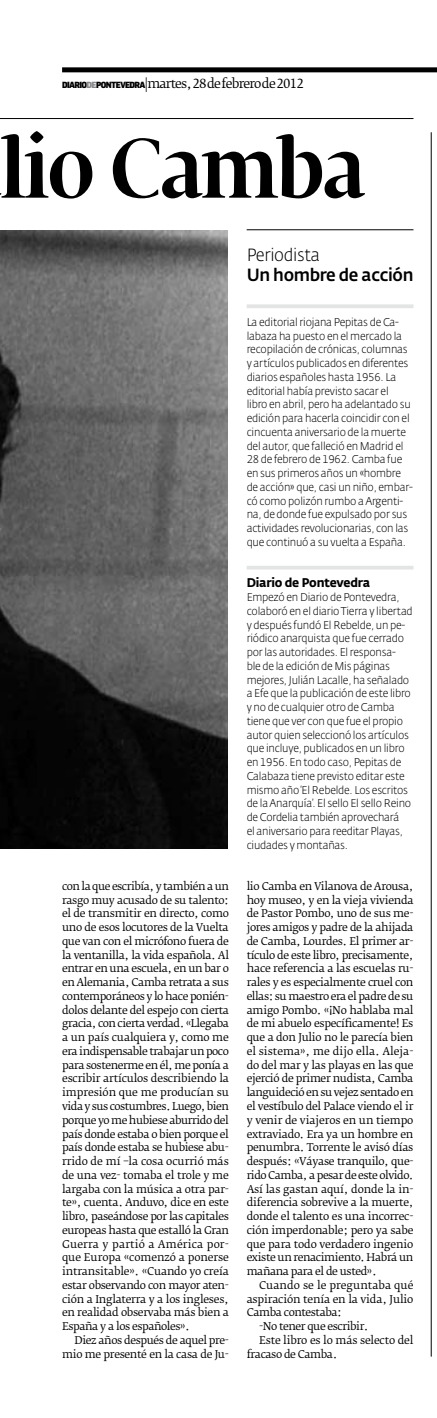
<style>
.page{position:relative;width:437px;height:1418px;background:#fff}
.page>*{position:absolute;margin:0;border:0;box-sizing:border-box;transform-origin:0 0}
.t1{font:600 condensed 82.5px "Fedra Serif Display";letter-spacing:-.01em;color:#000;scale:1.1 1}
.t2{font:500 17.5px "Fedra Sans Alt Std";letter-spacing:-.02em;color:#000;scale:.95 1}
.t3{font:300 17.5px "Fedra Sans Alt Std";letter-spacing:-.02em;color:#000;scale:.95 1}
.t4{font:12.5px "Fedra Serif B Std";letter-spacing:-.065em;color:#000}
.t5{font:700 12.5px "Fedra Sans Alt Std";letter-spacing:-.02em;color:#000;scale:.95 1}
.t6{font:300 11.12px/13.8px "Fedra Sans Alt Std";letter-spacing:-.02em;color:#000;scale:.95 1}
.t7{font:10.62px/13.8px "Fedra Serif B Std";letter-spacing:-.04em;color:#000;text-align:justify}
.t8{font:10.62px "Fedra Serif B Std";letter-spacing:-.02em;color:#000}
.t9{font:10.62px "Fedra Serif B Std";letter-spacing:-.015em;color:#000}
.t10{font:10.62px "Fedra Serif B Std";color:#000}
.s1{font-family:"Flama Semicond";font-weight:900;font-size:8.75px}
.s2{font-family:"Flama Semicond";font-weight:900;font-size:8.75px;color:#878889}
</style>
<div class="page">
<div style="left:62px;top:67px;width:374px;height:5px;background:#000"></div>
<img style="left:0;top:230px;width:227px;height:618px">
<hr style="left:0;top:118px;width:413px;height:1px;background:#000">
<hr style="left:430px;top:132px;width:1px;height:1224px;background:#000">
<hr style="left:246px;top:229px;width:167px;height:1px;background:#000">
<hr style="left:246px;top:304px;width:167px;height:4px;background:#e3e4e4">
<hr style="left:246px;top:566px;width:167px;height:3px;background:#e3e4e4">
<p class="t4" style="left:62px;top:77px;width:243px"><span class="s1">DIARIO</span><span class="s2">DE</span><span class="s1">PONTEVEDRA</span>|martes, 28 de febrero de 2012</p>
<h1 class="t1" style="left:0;top:122px;width:332px">lio Camba</h1>
<p class="t7" style="left:62px;top:879px;width:168px">con la que escribía, y también a un rasgo muy acusado de su talento: el de transmitir en directo, como uno de esos locutores de la Vuelta que van con el micrófono fuera de la ventanilla, la vida española. Al entrar en una escuela, en un bar o en Alemania, Camba retrata a sus contemporáneos y lo hace ponién&shy;dolos delante del espejo con cierta gracia, con cierta verdad. «Llegaba a un país cualquiera y, como me era indispensable trabajar un poco para sostenerme en él, me ponía a escribir artículos describiendo la impresión que me producían su vida y sus costumbres. Luego, bien porque yo me hubiese aburrido del país donde estaba o bien porque el país donde estaba se hubiese abu&shy;rrido de mí –la cosa ocurrió más de una vez- tomaba el trole y me largaba con la música a otra par&shy;te», cuenta. Anduvo, dice en este libro, paseándose por las capitales europeas hasta que estalló la Gran Guerra y partió a América por&shy;que Europa «comenzó a ponerse intransitable». «Cuando yo creía estar observando con mayor aten&shy;ción a Inglaterra y a los ingleses, en realidad observaba más bien a España y a los españoles».</p>
<p class="t7" style="left:62px;top:1333px;width:168px;text-align:right">Diez años después de aquel pre&shy;mio me presenté en la casa de Ju-</p>
<h2 class="t3" style="left:246px;top:243px;width:79px">Periodista</h2>
<h2 class="t2" style="left:246px;top:263px;width:177px">Un hombre de acción</h2>
<p class="t6" style="left:246px;top:315px;width:176px">La editorial riojana Pepitas de Ca&shy;labaza ha puesto en el mercado la recopilación de crónicas, columnas y artículos publicados en diferentes diarios españoles hasta 1956. La editorial había previsto sacar el<br>libro en abril, pero ha adelantado su edición para hacerla coincidir con el cincuenta aniversario de la muerte del autor, que falleció en Madrid el 28 de febrero de 1962. Camba fue en sus primeros años un «hombre de acción» que, casi un niño, embar&shy;có como polizón rumbo a Argenti&shy;na, de donde fue expulsado por sus actividades revolucionarias, con las que continuó a su vuelta a España.</p>
<p class="t5" style="left:246px;top:575px;width:131px">Diario de Pontevedra</p>
<p class="t6" style="left:246px;top:590px;width:176px">Empezó en Diario de Pontevedra, colaboró en el diario Tierra y libertad y después fundó El Rebelde, un pe&shy;riódico anarquista que fue cerrado por las autoridades. El responsa-<br>ble de la edición de Mis páginas mejores, Julián Lacalle, ha señalado a Efe que la publicación de este libro y no de cualquier otro de Camba tiene que ver con que fue el propio autor quien seleccionó los artículos que incluye, publicados en un libro en 1956. En todo caso, Pepitas de Calabaza tiene previsto editar este mismo año ‘El Rebelde. Los escritos de la Anarquía’. El sello El sello Reino de Cordelia también aprovechará<br>el aniversario para reeditar Playas, ciudades y montañas.</p>
<p class="t7" style="left:246px;top:879px;width:168px">lio Camba en Vilanova de Arousa, hoy museo, y en la vieja vivienda de Pastor Pombo, uno de sus me&shy;jores amigos y padre de la ahijada de Camba, Lourdes. El primer ar&shy;tículo de este libro, precisamente, hace referencia a las escuelas ru&shy;rales y es especialmente cruel con ellas: su maestro era el padre de su amigo Pombo. «¡No hablaba mal de mi abuelo específicamente! Es que a don Julio no le parecía bien el sistema», me dijo ella. Aleja&shy;do del mar y las playas en las que ejerció de primer nudista, Camba languideció en su vejez sentado en el vestíbulo del Palace viendo el ir y venir de viajeros en un tiempo extraviado. Era ya un hombre en penumbra. Torrente le avisó días después: «Váyase tranquilo, que&shy;rido Camba, a pesar de este olvido.<br>Así las gastan aquí, donde la in&shy;diferencia sobrevive a la muerte, donde el talento es una incorrec&shy;ción imperdonable; pero ya sabe que para todo verdadero ingenio existe un renacimiento. Habrá un mañana para el de usted».</p>
<p class="t10" style="left:259px;top:1278px;width:156px">Cuando se le preguntaba qué</p>
<p class="t8" style="left:246px;top:1292px;width:168px">aspiración tenía en la vida, Julio</p>
<p class="t7" style="left:246px;top:1305px;width:97px">Camba contestaba:</p>
<p class="t7" style="left:259px;top:1319px;width:111px">-No tener que escribir.</p>
<p class="t9" style="left:259px;top:1333px;width:156px">Este libro es lo más selecto del</p>
<p class="t7" style="left:246px;top:1346px;width:92px">fracaso de Camba.</p>
</div>
